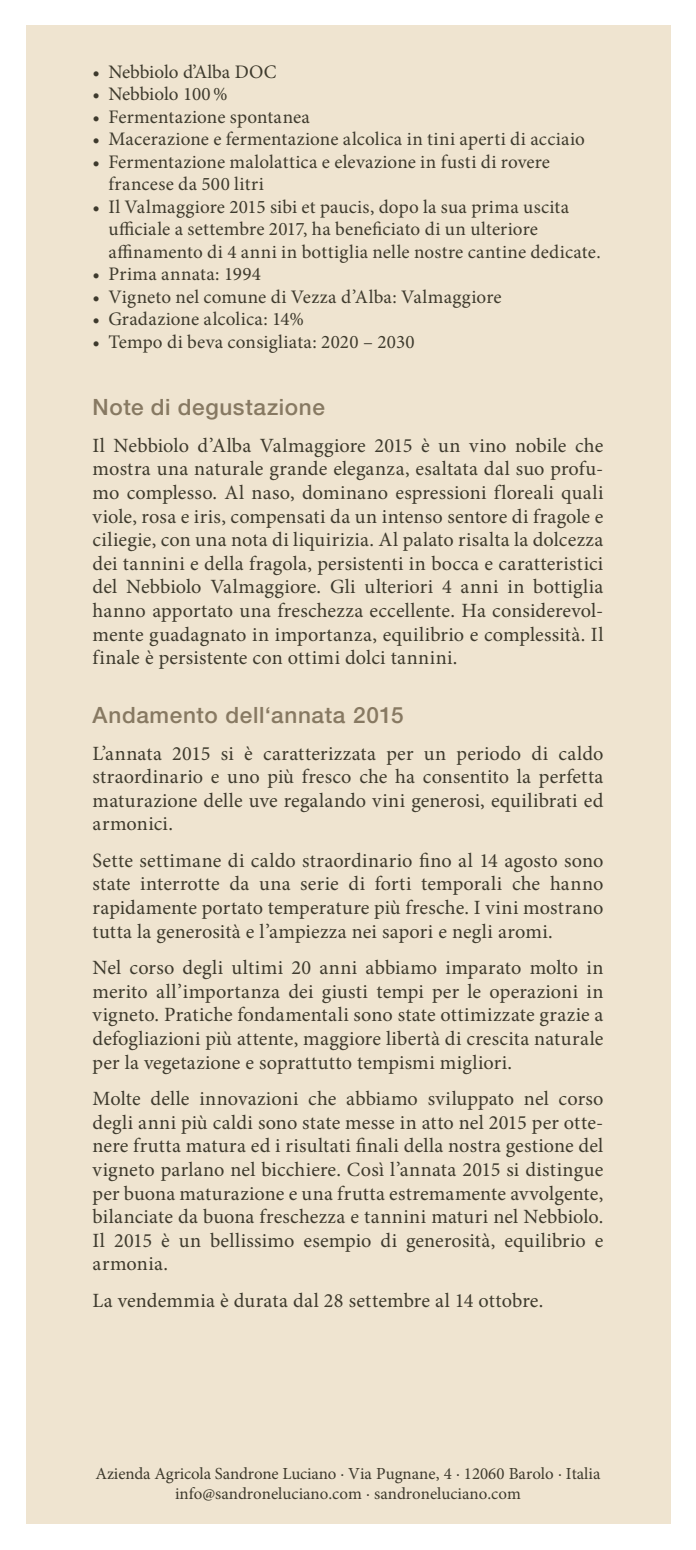
<style>
.page{position:relative;width:696px;height:1550px;background:#fff}
.page>*{position:absolute;margin:0;border:0;box-sizing:border-box;transform-origin:0 0}
.t1{font:500 22.5px "Helvetica Neue LT Std";letter-spacing:.025em;color:#877962}
.t2{font:20.25px/23.6px "Minion Pro";letter-spacing:.01em;color:#3e3a2d;text-align:justify}
.t3{font:19.12px/22.5px "Minion Pro";letter-spacing:.01em;color:#3e3a2d}
.t4{font:16.88px/20.2px "Minion Pro";color:#3e3a2d;text-align:center}
</style>
<div class="page">
<div style="left:26px;top:26px;width:644px;height:1498px;background:#efe4d0"></div>
<p class="t3" style="left:92px;top:60px;width:185px">• Nebbiolo d’Alba DOC</p>
<p class="t3" style="left:92px;top:83px;width:136px">• Nebbiolo 100%</p>
<p class="t3" style="left:92px;top:105px;width:219px">• Fermentazione spontanea</p>
<p class="t3" style="left:92px;top:128px;width:493px">• Macerazione e fermentazione alcolica in tini aperti di acciaio</p>
<p class="t3" style="left:108px;top:150px;width:443px;text-indent:-16px">• Fermentazione malolattica e elevazione in fusti di rovere francese da 500 litri</p>
<p class="t3" style="left:108px;top:195px;width:493px;text-indent:-16px">• Il Valmaggiore 2015 sibi et paucis, dopo la sua prima uscita ufficiale a settembre 2017, ha beneficiato di un ulteriore affinamento di 4 anni in bottiglia nelle nostre cantine dedicate.</p>
<p class="t3" style="left:92px;top:263px;width:170px">• Prima annata: 1994</p>
<p class="t3" style="left:92px;top:285px;width:410px">• Vigneto nel comune di Vezza d’Alba: Valmaggiore</p>
<p class="t3" style="left:92px;top:308px;width:213px">• Gradazione alcolica: 14%</p>
<p class="t3" style="left:92px;top:330px;width:323px">• Tempo di beva consigliata: 2020 – 2030</p>
<p class="t1" style="left:92px;top:394px;width:234px">Note di degustazione</p>
<p class="t2" style="left:92px;top:433px;width:512px">Il Nebbiolo d’Alba Valmaggiore 2015 è un vino nobile che mostra una naturale grande eleganza, esaltata dal suo profu&shy;mo complesso. Al naso, dominano espressioni floreali quali viole, rosa e iris, compensati da un intenso sentore di fragole e ciliegie, con una nota di liquirizia. Al palato risalta la dolcezza dei tannini e della fragola, persistenti in bocca e caratteristici del Nebbiolo Valmaggiore. Gli ulteriori 4 anni in bottiglia hanno apportato una freschezza eccellente. Ha considerevol&shy;mente guadagnato in importanza, equilibrio e complessità. Il finale è persistente con ottimi dolci tannini.</p>
<p class="t1" style="left:92px;top:702px;width:312px">Andamento dell‘annata 2015</p>
<p class="t2" style="left:92px;top:741px;width:512px">L’annata 2015 si è caratterizzata per un periodo di caldo straordinario e uno più fresco che ha consentito la perfetta maturazione delle uve regalando vini generosi, equilibrati ed armonici.</p>
<p class="t2" style="left:92px;top:849px;width:512px">Sette settimane di caldo straordinario fino al 14 agosto sono state interrotte da una serie di forti temporali che hanno rapidamente portato temperature più fresche. I vini mostrano tutta la generosità e l’ampiezza nei sapori e negli aromi.</p>
<p class="t2" style="left:92px;top:956px;width:512px">Nel corso degli ultimi 20 anni abbiamo imparato molto in merito all’importanza dei giusti tempi per le operazioni in vigneto. Pratiche fondamentali sono state ottimizzate grazie a defogliazioni più attente, maggiore libertà di crescita naturale per la vegetazione e soprattutto tempismi migliori.</p>
<p class="t2" style="left:92px;top:1087px;width:512px">Molte delle innovazioni che abbiamo sviluppato nel corso degli anni più caldi sono state messe in atto nel 2015 per otte&shy;nere frutta matura ed i risultati finali della nostra gestione del vigneto parlano nel bicchiere. Così l’annata 2015 si distingue per buona maturazione e una frutta estremamente avvolgente, bilanciate da buona freschezza e tannini maturi nel Nebbiolo.<br>Il 2015 è un bellissimo esempio di generosità, equilibrio e armonia.</p>
<p class="t2" style="left:92px;top:1289px;width:452px">La vendemmia è durata dal 28 settembre al 14 ottobre.</p>
<p class="t4" style="left:95px;top:1463px;width:506px">Azienda Agricola Sandrone Luciano · Via Pugnane, 4 · 12060 Barolo · Italia info@sandroneluciano.com · sandroneluciano.com</p>
</div>
